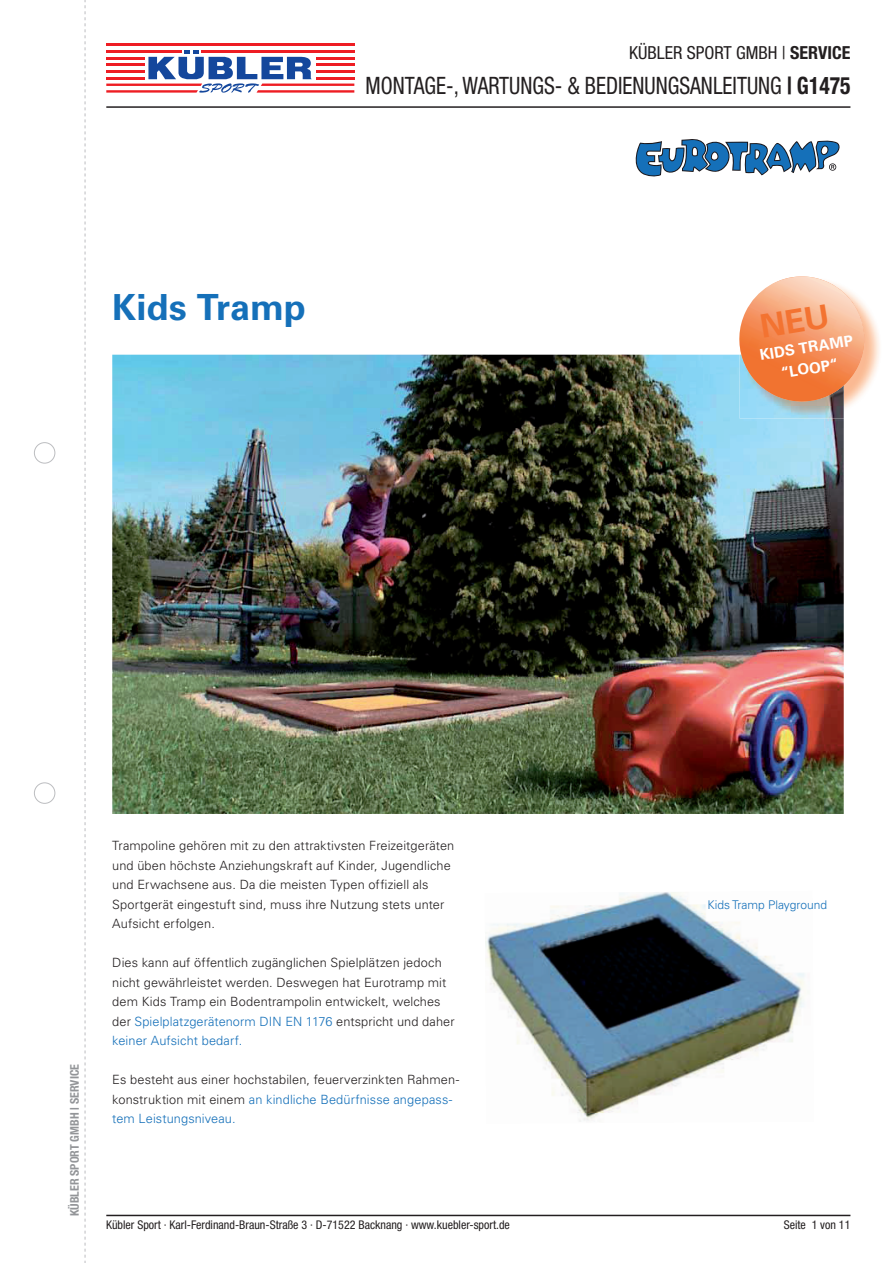
<style>
.page{position:relative;width:893px;height:1263px;background:#fff}
.page>*{position:absolute;margin:0;border:0;box-sizing:border-box;transform-origin:0 0}
.t1{font:700 36px "Univers LT Std";color:#1570b9}
.t2{font:condensed 24px "Helvetica Neue LT Pro";color:#231f20;scale:.9 1}
.t3{font:condensed 18px "Helvetica Neue LT Pro";color:#231f20}
.t4{font:700 15px/21px "Univers LT Std";color:#fff;text-align:center}
.t5{font:300 12.75px/19.5px "Univers LT Std";letter-spacing:.01em;color:#231f20}
.t6{font:condensed 12px "Helvetica Neue LT Pro";color:#231f20}
.t7{font:700 condensed 12px "Helvetica Neue LT Pro";color:#939598}
.t8{font:300 12px "Univers LT Std";color:#1570b9}
.s1{font-weight:700}
.s2{color:#1570b9}
</style>
<div class="page">
<svg style="left:106px;top:50px;width:248px;height:43px"></svg>
<hr style="left:316px;top:77px;width:38px;height:2px;background:#ee1d23">
<hr style="left:316px;top:70px;width:38px;height:3px;background:#ee1d23">
<hr style="left:316px;top:64px;width:38px;height:2px;background:#ee1d23">
<hr style="left:316px;top:57px;width:38px;height:2px;background:#ee1d23">
<hr style="left:106px;top:77px;width:39px;height:2px;background:#ee1d23">
<hr style="left:106px;top:70px;width:39px;height:3px;background:#ee1d23">
<hr style="left:106px;top:64px;width:39px;height:2px;background:#ee1d23">
<hr style="left:106px;top:57px;width:39px;height:2px;background:#ee1d23">
<hr style="left:106px;top:50px;width:76px;height:3px;background:#ee1d23">
<hr style="left:106px;top:43px;width:248px;height:3px;background:#ee1d23">
<hr style="left:201px;top:50px;width:153px;height:3px;background:#ee1d23">
<div style="left:34px;top:442px;width:21px;height:21px;border:1px solid #bcbdc0;border-radius:50%"></div>
<div style="left:34px;top:782px;width:21px;height:22px;border:1px solid #bcbdc0;border-radius:50%"></div>
<svg style="left:85px;top:0;width:1px;height:1263px"></svg>
<hr style="left:106px;top:106px;width:744px;height:2px;background:#231f20">
<hr style="left:106px;top:1215px;width:744px;height:1px;background:#231f20">
<svg style="left:636px;top:139px;width:204px;height:38px"></svg>
<img style="left:112px;top:355px;width:732px;height:459px">
<img style="left:873px;top:319px;width:7px;height:59px">
<img style="left:739px;top:410px;width:105px;height:8px">
<img style="left:731px;top:276px;width:142px;height:134px">
<img style="left:485px;top:892px;width:320px;height:230px">
<svg style="left:761px;top:304px;width:67px;height:33px;background:#f5a377"></svg>
<h3 class="t3" style="left:629px;top:42px;width:223px">KÜBLER SPORT GMBH | <span class="s1">SERVICE</span></h3>
<h2 class="t2" style="left:366px;top:71px;width:540px">MONTAGE-, WARTUNGS- &amp; BEDIENUNGSANLEITUNG <span class="s1">| G1475</span></h2>
<h1 class="t1" style="left:112px;top:286px;width:195px">Kids Tramp</h1>
<p class="t4" style="left:758px;top:345px;width:96px;rotate:-9deg">KIDS TRAMP “LOOP“</p>
<p class="t7" style="left:67px;top:1216px;width:154px;rotate:-90deg">KÜBLER SPORT GMBH | SERVICE</p>
<p class="t5" style="left:112px;top:836px;width:343px">Trampoline gehören mit zu den attraktivsten Freizeitgeräten und üben höchste Anziehungskraft auf Kinder, Jugendliche und Erwachsene aus. Da die meisten Typen offiziell als Sportgerät eingestuft sind, muss ihre Nutzung stets unter Aufsicht erfolgen.</p>
<p class="t5" style="left:112px;top:953px;width:344px">Dies kann auf öffentlich zugänglichen Spielplätzen jedoch nicht gewährleistet werden. Deswegen hat Eurotramp mit dem Kids Tramp ein Bodentrampolin entwickelt, welches der <span class="s2">Spielplatzgerätenorm DIN EN 1176</span> entspricht und daher <span class="s2">keiner Aufsicht bedarf.</span></p>
<p class="t5" style="left:112px;top:1070px;width:348px">Es besteht aus einer hochstabilen, feuerverzinkten Rahmen&shy;konstruktion mit einem <span class="s2">an kindliche Bedürfnisse angepass&shy;tem Leistungsniveau.</span></p>
<p class="t8" style="left:708px;top:898px;width:121px">Kids Tramp Playground</p>
<p class="t6" style="left:106px;top:1218px;width:405px">Kübler Sport · Karl-Ferdinand-Braun-Straße 3 · D-71522 Backnang · www.kuebler-sport.de</p>
<p class="t6" style="left:784px;top:1218px;width:68px">Seite 1 von 11</p>
</div>
